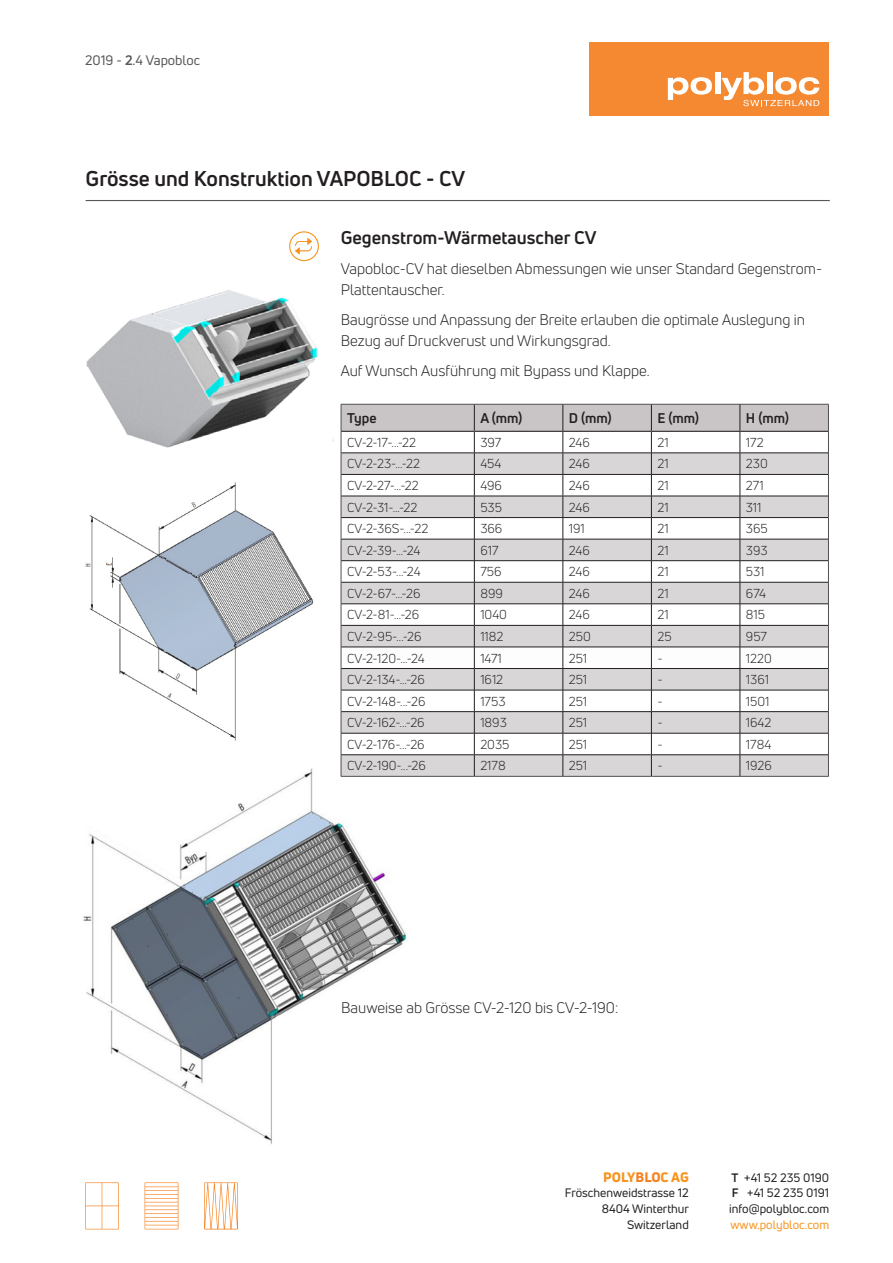
<style>
.page{position:relative;width:893px;height:1263px;background:#fff}
.page>*{position:absolute;margin:0;border:0;box-sizing:border-box;transform-origin:0 0}
.t1{font:700 21px "Uni Neue";color:#231f20}
.t2{font:700 18px "Uni Neue";color:#231f20}
.t3{font:15px/21px "Uni Neue";color:#231f20}
.t4{font:700 13.8px "Uni Neue";color:#231f20}
.t5{font:13.5px "Uni Neue";color:#57585a}
.t6{font:800 13.5px "Uni Neue";color:#f7931d}
.t7{font:12.75px "Uni Neue";color:#231f20}
.t8{font:12px/15.8px "Uni Neue";color:#231f20;text-align:right}
.t9{font:12px "Uni Neue";color:#f7931d}
.s1{font-weight:700}
.s2{color:#f58220}
</style>
<div class="page">
<img style="left:85px;top:482px;width:228px;height:259px">
<img style="left:86px;top:290px;width:268px;height:173px">
<div style="left:590px;top:43px;width:239px;height:73px;background:#f58932"></div>
<svg style="left:668px;top:77px;width:44px;height:23px"></svg>
<div style="left:715px;top:72px;width:5px;height:22px;background:#fff"></div>
<svg style="left:722px;top:72px;width:97px;height:34px"></svg>
<svg style="left:85px;top:1182px;width:34px;height:47px"></svg>
<svg style="left:204px;top:1182px;width:34px;height:47px"></svg>
<svg style="left:145px;top:1182px;width:33px;height:47px"></svg>
<svg style="left:295px;top:238px;width:17px;height:16px"></svg>
<div style="left:289px;top:231px;width:30px;height:30px;border:1px solid #f7931d;border-radius:50%"></div>
<img style="left:83px;top:769px;width:325px;height:376px">
<hr style="left:341px;top:776px;width:133px;height:1px;background:#505052">
<hr style="left:474px;top:776px;width:89px;height:1px;background:#505052">
<hr style="left:563px;top:776px;width:88px;height:1px;background:#505052">
<hr style="left:651px;top:776px;width:89px;height:1px;background:#505052">
<hr style="left:740px;top:776px;width:89px;height:1px;background:#505052">
<svg style="left:341px;top:404px;width:488px;height:372px"></svg>
<hr style="left:341px;top:431px;width:133px;height:1px;background:#231f20">
<hr style="left:474px;top:431px;width:89px;height:1px;background:#231f20">
<hr style="left:563px;top:431px;width:88px;height:1px;background:#231f20">
<hr style="left:651px;top:431px;width:89px;height:1px;background:#231f20">
<hr style="left:740px;top:431px;width:88px;height:1px;background:#231f20">
<hr style="left:86px;top:200px;width:744px;height:1px;background:#57585a">
<p class="t5" style="left:85px;top:52px;width:117px">2019 - <span class="s1">2</span>.4 Vapobloc</p>
<p class="t1" style="left:86px;top:165px;width:381px">Grösse und Konstruktion VAPOBLOC - CV</p>
<p class="t2" style="left:341px;top:226px;width:257px">Gegenstrom-Wärmetauscher CV</p>
<p class="t3" style="left:341px;top:258px;width:483px">Vapobloc-CV hat dieselben Abmessungen wie unser Standard Gegenstrom-<br>Plattentauscher.</p>
<p class="t3" style="left:341px;top:309px;width:466px">Baugrösse und Anpassung der Breite erlauben die optimale Auslegung in<br>Bezug auf Druckverust und Wirkungsgrad.</p>
<p class="t3" style="left:341px;top:360px;width:310px">Auf Wunsch Ausführung mit Bypass und Klappe.</p>
<p class="t4" style="left:347px;top:409px;width:31px">Type</p>
<p class="t4" style="left:480px;top:409px;width:44px">A (mm)</p>
<p class="t4" style="left:569px;top:409px;width:44px">D (mm)</p>
<p class="t4" style="left:657px;top:409px;width:43px">E (mm)</p>
<p class="t4" style="left:746px;top:409px;width:45px">H (mm)</p>
<p class="t7" style="left:347px;top:435px;width:71px">CV-2-17-...-22</p>
<p class="t7" style="left:480px;top:435px;width:22px">397</p>
<p class="t7" style="left:569px;top:435px;width:23px">246</p>
<p class="t7" style="left:657px;top:435px;width:13px">21</p>
<p class="t7" style="left:746px;top:435px;width:19px">172</p>
<p class="t7" style="left:347px;top:456px;width:74px">CV-2-23-...-22</p>
<p class="t7" style="left:480px;top:456px;width:23px">454</p>
<p class="t7" style="left:569px;top:456px;width:23px">246</p>
<p class="t7" style="left:657px;top:456px;width:13px">21</p>
<p class="t7" style="left:746px;top:456px;width:23px">230</p>
<p class="t7" style="left:347px;top:478px;width:73px">CV-2-27-...-22</p>
<p class="t7" style="left:480px;top:478px;width:23px">496</p>
<p class="t7" style="left:569px;top:478px;width:23px">246</p>
<p class="t7" style="left:657px;top:478px;width:13px">21</p>
<p class="t7" style="left:746px;top:478px;width:19px">271</p>
<p class="t7" style="left:347px;top:499px;width:72px">CV-2-31-...-22</p>
<p class="t7" style="left:480px;top:499px;width:23px">535</p>
<p class="t7" style="left:569px;top:499px;width:23px">246</p>
<p class="t7" style="left:657px;top:499px;width:13px">21</p>
<p class="t7" style="left:746px;top:499px;width:17px">311</p>
<p class="t7" style="left:347px;top:521px;width:83px">CV-2-36S-...-22</p>
<p class="t7" style="left:480px;top:521px;width:23px">366</p>
<p class="t7" style="left:569px;top:521px;width:17px">191</p>
<p class="t7" style="left:657px;top:521px;width:13px">21</p>
<p class="t7" style="left:746px;top:521px;width:23px">365</p>
<p class="t7" style="left:347px;top:542px;width:75px">CV-2-39-...-24</p>
<p class="t7" style="left:480px;top:542px;width:20px">617</p>
<p class="t7" style="left:569px;top:542px;width:23px">246</p>
<p class="t7" style="left:657px;top:542px;width:13px">21</p>
<p class="t7" style="left:746px;top:542px;width:23px">393</p>
<p class="t7" style="left:347px;top:564px;width:75px">CV-2-53-...-24</p>
<p class="t7" style="left:480px;top:564px;width:23px">756</p>
<p class="t7" style="left:569px;top:564px;width:23px">246</p>
<p class="t7" style="left:657px;top:564px;width:13px">21</p>
<p class="t7" style="left:746px;top:564px;width:20px">531</p>
<p class="t7" style="left:347px;top:586px;width:75px">CV-2-67-...-26</p>
<p class="t7" style="left:480px;top:586px;width:24px">899</p>
<p class="t7" style="left:569px;top:586px;width:23px">246</p>
<p class="t7" style="left:657px;top:586px;width:13px">21</p>
<p class="t7" style="left:746px;top:586px;width:22px">674</p>
<p class="t7" style="left:347px;top:607px;width:74px">CV-2-81-...-26</p>
<p class="t7" style="left:480px;top:607px;width:28px">1040</p>
<p class="t7" style="left:569px;top:607px;width:23px">246</p>
<p class="t7" style="left:657px;top:607px;width:13px">21</p>
<p class="t7" style="left:746px;top:607px;width:21px">815</p>
<p class="t7" style="left:347px;top:629px;width:76px">CV-2-95-...-26</p>
<p class="t7" style="left:480px;top:629px;width:25px">1182</p>
<p class="t7" style="left:569px;top:629px;width:23px">250</p>
<p class="t7" style="left:657px;top:629px;width:16px">25</p>
<p class="t7" style="left:746px;top:629px;width:23px">957</p>
<p class="t7" style="left:347px;top:650px;width:79px">CV-2-120-...-24</p>
<p class="t7" style="left:480px;top:650px;width:23px">1471</p>
<p class="t7" style="left:569px;top:650px;width:20px">251</p>
<p class="t7" style="left:657px;top:650px;width:7px">-</p>
<p class="t7" style="left:746px;top:650px;width:27px">1220</p>
<p class="t7" style="left:347px;top:672px;width:79px">CV-2-134-...-26</p>
<p class="t7" style="left:480px;top:672px;width:24px">1612</p>
<p class="t7" style="left:569px;top:672px;width:20px">251</p>
<p class="t7" style="left:657px;top:672px;width:7px">-</p>
<p class="t7" style="left:746px;top:672px;width:25px">1361</p>
<p class="t7" style="left:347px;top:693px;width:80px">CV-2-148-...-26</p>
<p class="t7" style="left:480px;top:693px;width:27px">1753</p>
<p class="t7" style="left:569px;top:693px;width:20px">251</p>
<p class="t7" style="left:657px;top:693px;width:7px">-</p>
<p class="t7" style="left:746px;top:693px;width:25px">1501</p>
<p class="t7" style="left:347px;top:715px;width:79px">CV-2-162-...-26</p>
<p class="t7" style="left:480px;top:715px;width:28px">1893</p>
<p class="t7" style="left:569px;top:715px;width:20px">251</p>
<p class="t7" style="left:657px;top:715px;width:7px">-</p>
<p class="t7" style="left:746px;top:715px;width:27px">1642</p>
<p class="t7" style="left:347px;top:736px;width:79px">CV-2-176-...-26</p>
<p class="t7" style="left:480px;top:736px;width:31px">2035</p>
<p class="t7" style="left:569px;top:736px;width:20px">251</p>
<p class="t7" style="left:657px;top:736px;width:7px">-</p>
<p class="t7" style="left:746px;top:736px;width:27px">1784</p>
<p class="t7" style="left:347px;top:758px;width:80px">CV-2-190-...-26</p>
<p class="t7" style="left:480px;top:758px;width:27px">2178</p>
<p class="t7" style="left:569px;top:758px;width:20px">251</p>
<p class="t7" style="left:657px;top:758px;width:7px">-</p>
<p class="t7" style="left:746px;top:758px;width:28px">1926</p>
<p class="t3" style="left:341px;top:997px;width:279px">Bauweise ab Grösse CV-2-120 bis CV-2-190:</p>
<p class="t6" style="left:603px;top:1168px;width:87px">POLY<span class="s2">BLO</span>C AG</p>
<p class="t8" style="left:565px;top:1185px;width:126px">Fröschenweidstrasse 12<br>8404 Winterthur<br>Switzerland</p>
<p class="t8" style="left:729px;top:1169px;width:102px;text-align:justify"><span class="s1">T</span> +41 52 235 0190<br><span class="s1">F</span> +41 52 235 0191 info@polybloc.com</p>
<p class="t9" style="left:730px;top:1217px;width:100px">www.polybloc.com</p>
</div>
